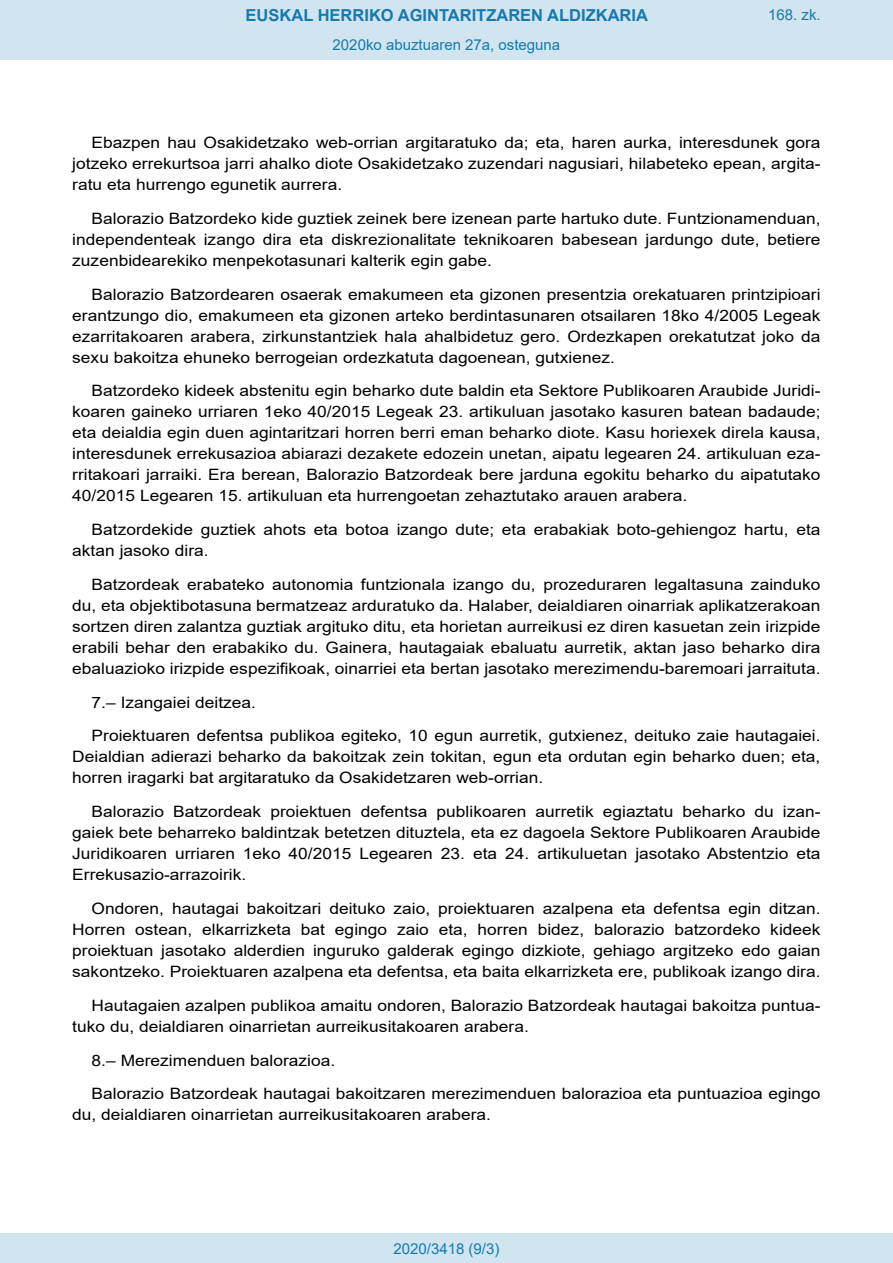
<style>
.page{position:relative;width:893px;height:1263px;background:#fff}
.page>*{position:absolute;margin:0;border:0;box-sizing:border-box;transform-origin:0 0}
.t1{font:700 16.5px "Arial";color:#1879ad}
.BOPVDetalle{font:15.6px/21px "Arial";color:#000;text-align:justify;scale:1.11 1}
.Paginacion_Centro{font:15px "Arial";color:#1879ad}
</style>
<div class="page">
<div style="left:0;top:0;width:893px;height:60px;background:#d0e5f0"></div>
<div style="left:0;top:1233px;width:893px;height:30px;background:#d0e5f0"></div>
<p class="t1" style="left:246px;top:3px;width:404px">EUSKAL HERRIKO AGINTARITZAREN ALDIZKARIA</p>
<p class="Paginacion_Centro" style="left:333px;top:35px;width:229px">2020ko abuztuaren 27a, osteguna</p>
<p class="Paginacion_Centro" style="left:768px;top:5px;width:54px">168. zk.</p>
<p class="BOPVDetalle" style="left:72px;top:132px;width:676px;text-indent:19px">Ebazpen hau Osakidetzako web-orrian argitaratuko da; eta, haren aurka, interesdunek gora jotzeko errekurtsoa jarri ahalko diote Osakidetzako zuzendari nagusiari, hilabeteko epean, argita&shy;ratu eta hurrengo egunetik aurrera.</p>
<p class="BOPVDetalle" style="left:72px;top:208px;width:676px;text-indent:19px">Balorazio Batzordeko kide guztiek zeinek bere izenean parte hartuko dute. Funtzionamenduan, independenteak izango dira eta diskrezionalitate teknikoaren babesean jardungo dute, betiere zuzenbidearekiko menpekotasunari kalterik egin gabe.</p>
<p class="BOPVDetalle" style="left:72px;top:284px;width:676px;text-indent:19px">Balorazio Batzordearen osaerak emakumeen eta gizonen presentzia orekatuaren printzipioari erantzungo dio, emakumeen eta gizonen arteko berdintasunaren otsailaren 18ko 4/2005 Legeak ezarritakoaren arabera, zirkunstantziek hala ahalbidetuz gero. Ordezkapen orekatutzat joko da sexu bakoitza ehuneko berrogeian ordezkatuta dagoenean, gutxienez.</p>
<p class="BOPVDetalle" style="left:72px;top:380px;width:676px;text-indent:19px">Batzordeko kideek abstenitu egin beharko dute baldin eta Sektore Publikoaren Araubide Juridi&shy;koaren gaineko urriaren 1eko 40/2015 Legeak 23. artikuluan jasotako kasuren batean badaude; eta deialdia egin duen agintaritzari horren berri eman beharko diote. Kasu horiexek direla kausa, interesdunek errekusazioa abiarazi dezakete edozein unetan, aipatu legearen 24. artikuluan eza&shy;rritakoari jarraiki. Era berean, Balorazio Batzordeak bere jarduna egokitu beharko du aipatutako 40/2015 Legearen 15. artikuluan eta hurrengoetan zehaztutako arauen arabera.</p>
<p class="BOPVDetalle" style="left:72px;top:519px;width:676px;text-indent:19px">Batzordekide guztiek ahots eta botoa izango dute; eta erabakiak boto-gehiengoz hartu, eta aktan jasoko dira.</p>
<p class="BOPVDetalle" style="left:72px;top:574px;width:676px;text-indent:19px">Batzordeak erabateko autonomia funtzionala izango du, prozeduraren legaltasuna zainduko du, eta objektibotasuna bermatzeaz arduratuko da. Halaber, deialdiaren oinarriak aplikatzerakoan sortzen diren zalantza guztiak argituko ditu, eta horietan aurreikusi ez diren kasuetan zein irizpide erabili behar den erabakiko du. Gainera, hautagaiak ebaluatu aurretik, aktan jaso beharko dira ebaluazioko irizpide espezifikoak, oinarriei eta bertan jasotako merezimendu-baremoari jarraituta.</p>
<p class="BOPVDetalle" style="left:92px;top:692px;width:150px">7.– Izangaiei deitzea.</p>
<p class="BOPVDetalle" style="left:72px;top:725px;width:676px;text-indent:19px">Proiektuaren defentsa publikoa egiteko, 10 egun aurretik, gutxienez, deituko zaie hautagaiei.<br>Deialdian adierazi beharko da bakoitzak zein tokitan, egun eta ordutan egin beharko duen; eta, horren iragarki bat argitaratuko da Osakidetzaren web-orrian.</p>
<p class="BOPVDetalle" style="left:72px;top:801px;width:676px;text-indent:19px">Balorazio Batzordeak proiektuen defentsa publikoaren aurretik egiaztatu beharko du izan&shy;gaiek bete beharreko baldintzak betetzen dituztela, eta ez dagoela Sektore Publikoaren Araubide Juridikoaren urriaren 1eko 40/2015 Legearen 23. eta 24. artikuluetan jasotako Abstentzio eta Errekusazio-arrazoirik.</p>
<p class="BOPVDetalle" style="left:72px;top:898px;width:676px;text-indent:19px">Ondoren, hautagai bakoitzari deituko zaio, proiektuaren azalpena eta defentsa egin ditzan.<br>Horren ostean, elkarrizketa bat egingo zaio eta, horren bidez, balorazio batzordeko kideek proiektuan jasotako alderdien inguruko galderak egingo dizkiote, gehiago argitzeko edo gaian sakontzeko. Proiektuaren azalpena eta defentsa, eta baita elkarrizketa ere, publikoak izango dira.</p>
<p class="BOPVDetalle" style="left:72px;top:995px;width:676px;text-indent:19px">Hautagaien azalpen publikoa amaitu ondoren, Balorazio Batzordeak hautagai bakoitza puntua&shy;tuko du, deialdiaren oinarrietan aurreikusitakoaren arabera.</p>
<p class="BOPVDetalle" style="left:92px;top:1049px;width:221px">8.– Merezimenduen balorazioa.</p>
<p class="BOPVDetalle" style="left:72px;top:1083px;width:676px;text-indent:19px">Balorazio Batzordeak hautagai bakoitzaren merezimenduen balorazioa eta puntuazioa egingo du, deialdiaren oinarrietan aurreikusitakoaren arabera.</p>
<p class="Paginacion_Centro" style="left:393px;top:1238px;width:107px">2020/3418 (9/3)</p>
</div>
